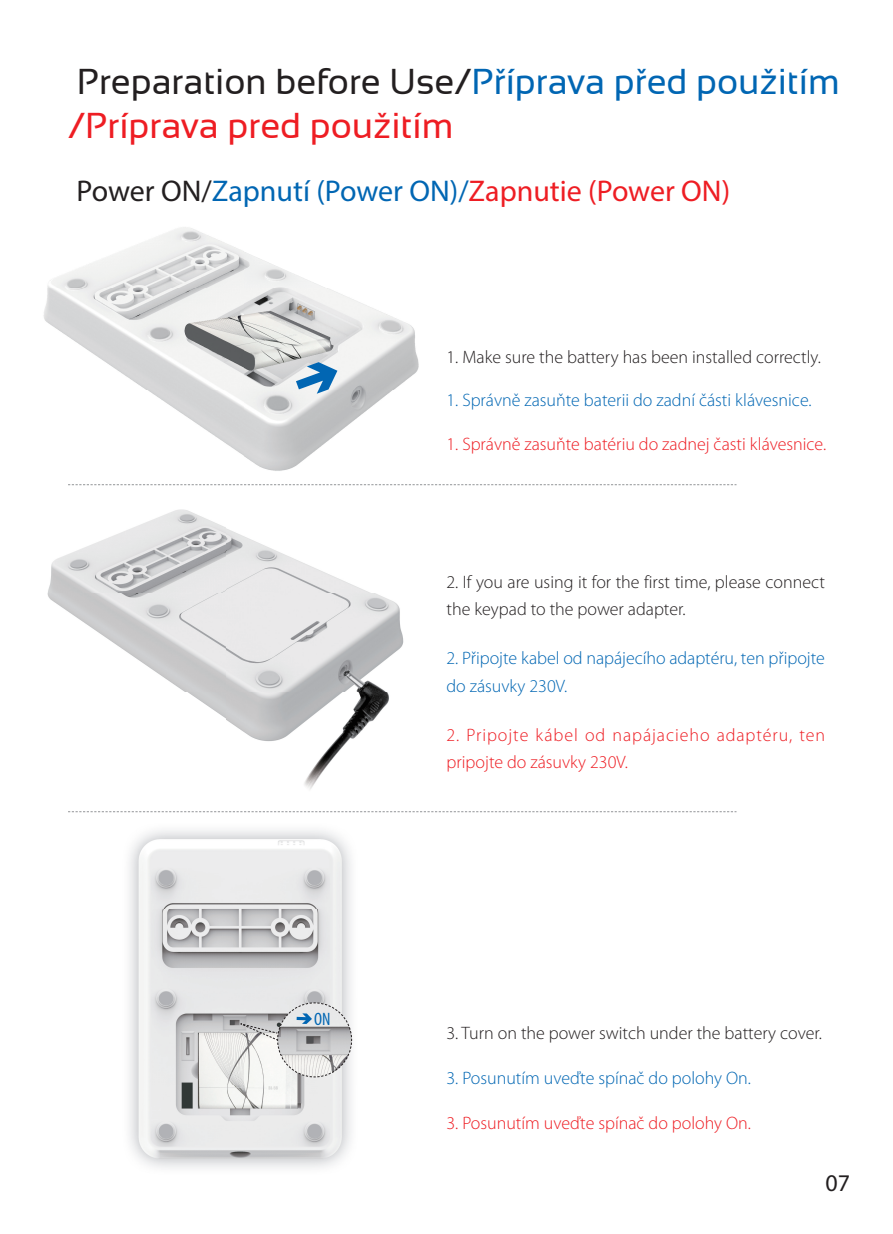
<style>
.page{position:relative;width:893px;height:1234px;background:#fff}
.page>*{position:absolute;margin:0;border:0;box-sizing:border-box;transform-origin:0 0}
.t1{font:36px/43.2px "Sansation";color:#231f20}
.t2{font:30px "Myriad Pro";color:#0166b3}
.t3{font:24px "Myriad Pro";color:#231f20}
.t4{font:300 18px/27px "Myriad Pro";color:#231f20}
.t5{font:300 18px/27px "Myriad Pro";color:#0166b3}
.t6{font:300 18px "Myriad Pro";color:#ee1d23}
.t7{font:300 18px/27px "Myriad Pro";letter-spacing:.05em;color:#ee1d23}
.t8{font:condensed 18px "Myriad Pro";color:#0166b3}
.s1{color:#0166b3}
.s2{color:#ee1d23}
.s3{color:#231f20}
</style>
<div class="page">
<img style="left:129px;top:830px;width:224px;height:338px">
<img style="left:43px;top:227px;width:416px;height:259px">
<img style="left:47px;top:509px;width:357px;height:280px">
<svg style="left:296px;top:362px;width:41px;height:31px"></svg>
<svg style="left:68px;top:484px;width:668px;height:1px"></svg>
<svg style="left:68px;top:811px;width:668px;height:1px"></svg>
<svg style="left:232px;top:1001px;width:120px;height:76px"></svg>
<h1 class="t1" style="left:68px;top:60px;width:773px">Preparation before Use/<span class="s1">Příprava před použitím </span><span class="s2">/Príprava pred použitím</span></h1>
<h2 class="t2" style="left:77px;top:172px;width:655px"><span class="s3">Power ON/</span>Zapnutí (Power ON)/<span class="s2">Zapnutie (Power ON)</span></h2>
<p class="t4" style="left:446px;top:343px;width:376px">1. Make sure the battery has been installed correctly.</p>
<p class="t5" style="left:446px;top:387px;width:367px">1. Správně zasuňte baterii do zadní části klávesnice.</p>
<p class="t6" style="left:446px;top:433px;width:381px">1. Správně zasuňte batériu do zadnej časti klávesnice.</p>
<p class="t8" style="left:314px;top:1007px;width:18px">ON</p>
<p class="t4" style="left:446px;top:568px;width:380px">2. If you are using it for the first time, please connect the keypad to the power adapter.</p>
<p class="t5" style="left:446px;top:645px;width:380px">2. Připojte kabel od napájecího adaptéru, ten připojte do zásuvky 230V.</p>
<p class="t7" style="left:446px;top:721px;width:380px">2. Pripojte kábel od napájacieho adaptéru, ten pripojte do zásuvky 230V.</p>
<p class="t4" style="left:446px;top:1019px;width:377px">3. Turn on the power switch under the battery cover.</p>
<p class="t5" style="left:446px;top:1064px;width:306px">3. Posunutím uveďte spínač do polohy On.</p>
<p class="t6" style="left:446px;top:1113px;width:306px">3. Posunutím uveďte spínač do polohy On.</p>
<h3 class="t3" style="left:826px;top:1167px;width:26px">07</h3>
</div>
